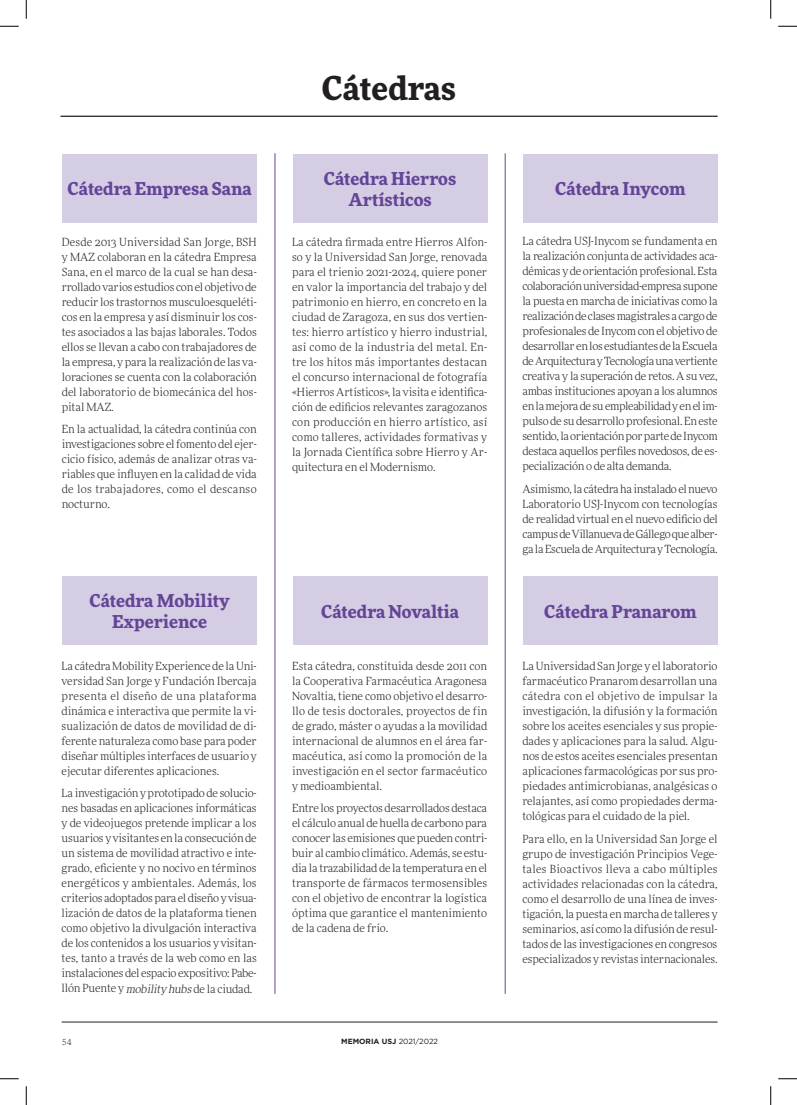
<style>
.page{position:relative;width:797px;height:1105px;background:#fff}
.page>*{position:absolute;margin:0;border:0;box-sizing:border-box;transform-origin:0 0}
.t1{font:700 32.5px "More Pro";color:#231f20}
.t2{font:700 17.5px/21px "More Pro";color:#644497;text-align:center}
.t3{font:300 11.25px/15px "More Pro";color:#231f20;text-align:justify}
.t4{font:300 8.75px "More Pro";color:#231f20}
.t5{font:700 7.5px "Gotham";color:#231f20}
.s1{font-style:italic}
.s2{font-weight:400}
</style>
<div class="page">
<hr style="left:62px;top:1022px;width:655px;height:1px;background:#231f20">
<hr style="left:61px;top:116px;width:656px;height:1px;background:#231f20">
<div style="left:63px;top:154px;width:194px;height:68px;background:#d4cde4"></div>
<div style="left:293px;top:154px;width:194px;height:68px;background:#d4cde4"></div>
<div style="left:523px;top:154px;width:194px;height:68px;background:#d4cde4"></div>
<div style="left:62px;top:577px;width:195px;height:68px;background:#d4cde4"></div>
<div style="left:293px;top:577px;width:194px;height:68px;background:#d4cde4"></div>
<div style="left:523px;top:577px;width:194px;height:68px;background:#d4cde4"></div>
<hr style="left:274px;top:153px;width:1px;height:841px;background:#644497">
<hr style="left:504px;top:153px;width:1px;height:841px;background:#644497">
<svg style="left:0;top:25px;width:19px;height:2px"></svg>
<svg style="left:778px;top:25px;width:19px;height:2px"></svg>
<svg style="left:0;top:1078px;width:19px;height:1px"></svg>
<svg style="left:778px;top:1078px;width:19px;height:1px"></svg>
<svg style="left:25px;top:0;width:2px;height:19px"></svg>
<svg style="left:25px;top:1086px;width:2px;height:19px"></svg>
<svg style="left:770px;top:0;width:1px;height:19px"></svg>
<svg style="left:770px;top:1086px;width:1px;height:19px"></svg>
<h1 class="t1" style="left:322px;top:63px;width:136px">Cátedras</h1>
<h2 class="t2" style="left:68px;top:177px;width:186px">Cátedra Empresa Sana</h2>
<h2 class="t2" style="left:324px;top:166px;width:134px">Cátedra Hierros<br>Artísticos</h2>
<h2 class="t2" style="left:555px;top:177px;width:132px">Cátedra Inycom</h2>
<p class="t3" style="left:62px;top:234px;width:196px">Desde 2013 Universidad San Jorge, BSH y MAZ colaboran en la cátedra Empresa Sana, en el marco de la cual se han desa&shy;rrollado varios estudios con el objetivo de reducir los trastornos musculoesqueléti&shy;cos en la empresa y así disminuir los cos&shy;tes asociados a las bajas laborales. Todos ellos se llevan a cabo con trabajadores de la empresa, y para la realización de las va&shy;loraciones se cuenta con la colaboración del laboratorio de biomecánica del hos&shy;pital MAZ.</p>
<p class="t3" style="left:62px;top:421px;width:196px">En la actualidad, la cátedra continúa con investigaciones sobre el fomento del ejer&shy;cicio físico, además de analizar otras va&shy;riables que influyen en la calidad de vida de los trabajadores, como el descanso nocturno.</p>
<p class="t3" style="left:292px;top:234px;width:197px">La cátedra firmada entre Hierros Alfon&shy;so y la Universidad San Jorge, renovada para el trienio 2021-2024, quiere poner en valor la importancia del trabajo y del patrimonio en hierro, en concreto en la ciudad de Zaragoza, en sus dos vertien&shy;tes: hierro artístico y hierro industrial, así como de la industria del metal. En&shy;tre los hitos más importantes destacan el concurso internacional de fotografía «Hierros Artísticos», la visita e identifica&shy;ción de edificios relevantes zaragozanos con producción en hierro artístico, así como talleres, actividades formativas y la Jornada Científica sobre Hierro y Ar&shy;quitectura en el Modernismo.</p>
<p class="t3" style="left:522px;top:234px;width:197px">La cátedra USJ-Inycom se fundamenta en la realización conjunta de actividades aca&shy;démicas y de orientación profesional. Esta colaboración universidad-empresa supone la puesta en marcha de iniciativas como la realización de clases magistrales a cargo de profesionales de Inycom con el objetivo de desarrollar en los estudiantes de la Escuela de Arquitectura y Tecnología una vertiente creativa y la superación de retos. A su vez, ambas instituciones apoyan a los alumnos en la mejora de su empleabilidad y en el im&shy;pulso de su desarrollo profesional. En este sentido, la orientación por parte de Inycom destaca aquellos perfiles novedosos, de es&shy;pecialización o de alta demanda.</p>
<p class="t3" style="left:522px;top:481px;width:197px">Asimismo, la cátedra ha instalado el nuevo Laboratorio USJ-Inycom con tecnologías de realidad virtual en el nuevo edificio del campus de Villanueva de Gállego que alber&shy;ga la Escuela de Arquitectura y Tecnología.</p>
<h2 class="t2" style="left:89px;top:589px;width:142px">Cátedra Mobility<br>Experience</h2>
<h2 class="t2" style="left:321px;top:599px;width:139px">Cátedra Novaltia</h2>
<h2 class="t2" style="left:544px;top:599px;width:154px">Cátedra Pranarom</h2>
<p class="t3" style="left:62px;top:658px;width:197px">La cátedra Mobility Experience de la Uni&shy;versidad San Jorge y Fundación Ibercaja presenta el diseño de una plataforma dinámica e interactiva que permite la vi&shy;sualización de datos de movilidad de di&shy;ferente naturaleza como base para poder diseñar múltiples interfaces de usuario y ejecutar diferentes aplicaciones.</p>
<p class="t3" style="left:62px;top:785px;width:197px">La investigación y prototipado de solucio&shy;nes basadas en aplicaciones informáticas y de videojuegos pretende implicar a los usuarios y visitantes en la consecución de un sistema de movilidad atractivo e inte&shy;grado, eficiente y no nocivo en términos energéticos y ambientales. Además, los criterios adoptados para el diseño y visua&shy;lización de datos de la plataforma tienen como objetivo la divulgación interactiva de los contenidos a los usuarios y visitan&shy;tes, tanto a través de la web como en las instalaciones del espacio expositivo: Pabe&shy;llón Puente y <span class="s1">mobility hubs</span>de la ciudad.</p>
<p class="t3" style="left:292px;top:659px;width:197px">Esta cátedra, constituida desde 2011 con la Cooperativa Farmacéutica Aragonesa Novaltia, tiene como objetivo el desarro&shy;llo de tesis doctorales, proyectos de fin de grado, máster o ayudas a la movilidad internacional de alumnos en el área far&shy;macéutica, así como la promoción de la investigación en el sector farmacéutico y medioambiental.</p>
<p class="t3" style="left:292px;top:801px;width:197px">Entre los proyectos desarrollados destaca el cálculo anual de huella de carbono para conocer las emisiones que pueden contri&shy;buir al cambio climático. Además, se estu&shy;dia la trazabilidad de la temperatura en el transporte de fármacos termosensibles con el objetivo de encontrar la logística óptima que garantice el mantenimiento de la cadena de frío.</p>
<p class="t4" style="left:62px;top:1036px;width:11px">54</p>
<p class="t5" style="left:341px;top:1036px;width:98px">MEMORIA USJ <span class="s2">2021/2022</span></p>
<p class="t3" style="left:522px;top:658px;width:197px">La Universidad San Jorge y el laboratorio farmacéutico Pranarom desarrollan una cátedra con el objetivo de impulsar la investigación, la difusión y la formación sobre los aceites esenciales y sus propie&shy;dades y aplicaciones para la salud. Algu&shy;nos de estos aceites esenciales presentan aplicaciones farmacológicas por sus pro&shy;piedades antimicrobianas, analgésicas o relajantes, así como propiedades derma&shy;tológicas para el cuidado de la piel.</p>
<p class="t3" style="left:522px;top:831px;width:197px">Para ello, en la Universidad San Jorge el grupo de investigación Principios Vege&shy;tales Bioactivos lleva a cabo múltiples actividades relacionadas con la cátedra, como el desarrollo de una línea de inves&shy;tigación, la puesta en marcha de talleres y seminarios, así como la difusión de resul&shy;tados de las investigaciones en congresos especializados y revistas internacionales.</p>
</div>
